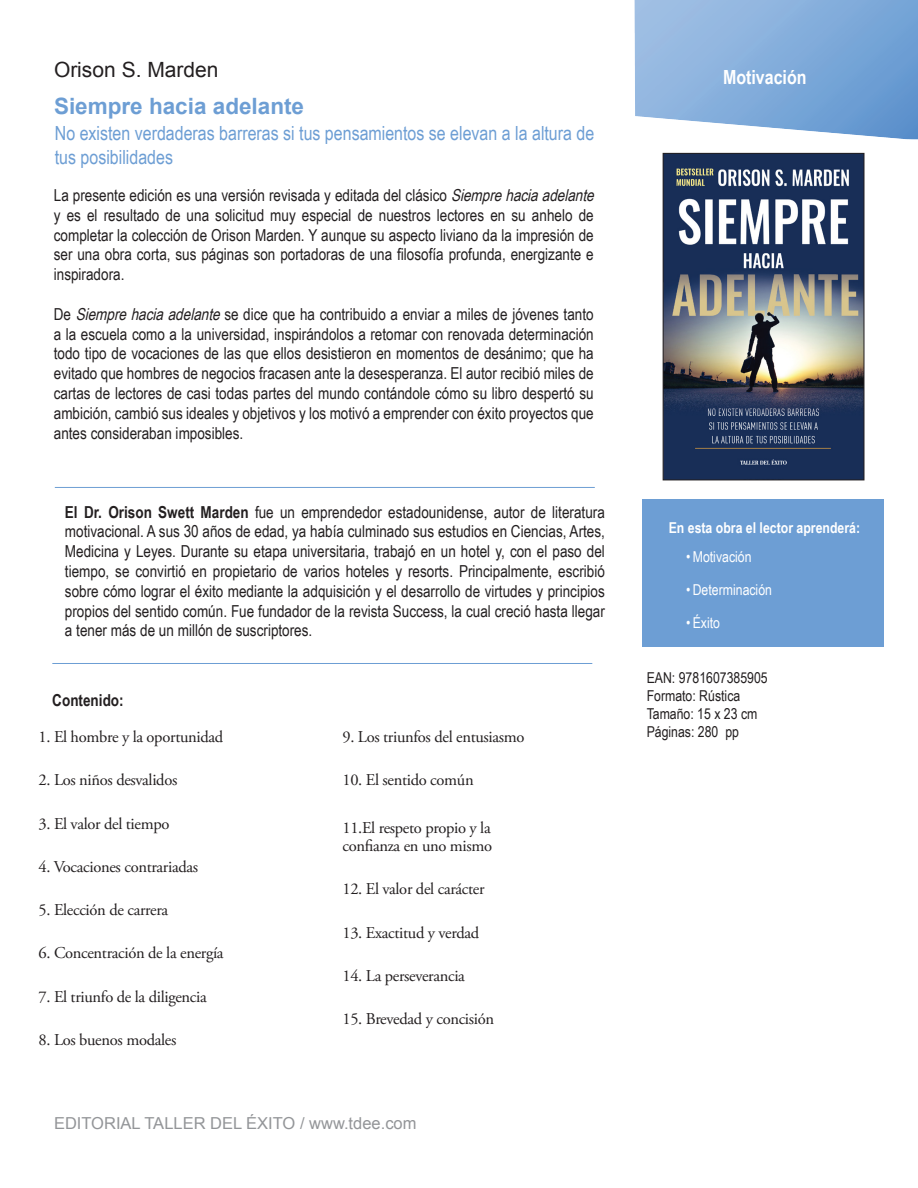
<style>
.page{position:relative;width:918px;height:1188px;background:#fff}
.page>*{position:absolute;margin:0;border:0;box-sizing:border-box;transform-origin:0 0}
.t1{font:700 22.5px "Arial";color:#6d9ed4}
.t2{font:21px "Arial";color:#231f20}
.t3{font:19.5px/23.4px "Arial Narrow";color:#6d9ed4}
.t4{font:700 19.5px "Arial Narrow";color:#fff}
.t5{font:16.5px/19.8px "Arial Narrow";color:#231f20;text-align:justify}
.TOC_PROLOGO{font:16.5px/18px "Adobe Garamond Pro";letter-spacing:-.02em;color:#231f20}
.t6{font:16.5px "Arial";color:#939598}
.t7{font:700 16.5px "Arial Narrow";color:#231f20}
.t8{font:15px/18px "Arial Narrow";color:#231f20}
.t9{font:15px "Arial Narrow";color:#fff}
.t10{font:700 15px "Arial Narrow";color:#fff}
.s1{font-style:italic}
.s2{font-weight:700}
</style>
<div class="page">
<img style="left:634px;top:0;width:284px;height:139px">
<img style="left:665px;top:155px;width:197px;height:323px">
<div style="left:663px;top:153px;width:201px;height:327px;border:1px solid #231f20"></div>
<hr style="left:55px;top:487px;width:540px;height:1px;background:#6d9ed4">
<hr style="left:52px;top:663px;width:540px;height:1px;background:#6d9ed4">
<div style="left:642px;top:500px;width:241px;height:147px;background:#6d9ed4"></div>
<p class="t2" style="left:54px;top:56px;width:166px">Orison S. Marden</p>
<p class="t1" style="left:54px;top:91px;width:252px">Siempre hacia adelante</p>
<p class="t3" style="left:55px;top:121px;width:541px">No existen verdaderas barreras si tus pensamientos se elevan a la altura de tus posibilidades</p>
<p class="t5" style="left:54px;top:185px;width:546px;text-align:left">La presente edición es una versión revisada y editada del clásico <span class="s1">Siemprehaciaadelante </span>y es el resultado de una solicitud muy especial de nuestros lectores en su anhelo de completar la colección de Orison Marden. Y aunque su aspecto liviano da la impresión de ser una obra corta, sus páginas son portadoras de una filosofía profunda, energizante e inspiradora.</p>
<p class="t5" style="left:54px;top:303px;width:542px">De <span class="s1">Siemprehaciaadelante</span>se dice que ha contribuido a enviar a miles de jóvenes tanto a la escuela como a la universidad, inspirándolos a retomar con renovada determinación todo tipo de vocaciones de las que ellos desistieron en momentos de desánimo; que ha evitado que hombres de negocios fracasen ante la desesperanza. El autor recibió miles de cartas de lectores de casi todas partes del mundo contándole cómo su libro despertó su ambición, cambió sus ideales y objetivos y los motivó a emprender con éxito proyectos que antes consideraban imposibles.</p>
<p class="t5" style="left:65px;top:501px;width:542px"><span class="s2">El Dr. Orison Swett Marden</span> fue un emprendedor estadounidense, autor de literatura motivacional. A sus 30 años de edad, ya había culminado sus estudios en Ciencias, Artes, Medicina y Leyes. Durante su etapa universitaria, trabajó en un hotel y, con el paso del tiempo, se convirtió en propietario de varios hoteles y resorts. Principalmente, escribió sobre cómo lograr el éxito mediante la adquisición y el desarrollo de virtudes y principios propios del sentido común. Fue fundador de la revista Success, la cual creció hasta llegar a tener más de un millón de suscriptores.</p>
<p class="t7" style="left:52px;top:690px;width:73px">Contenido:</p>
<p class="TOC_PROLOGO" style="left:38px;top:728px;width:186px">1. El hombre y la oportunidad</p>
<p class="TOC_PROLOGO" style="left:38px;top:772px;width:140px">2. Los niños desvalidos</p>
<p class="TOC_PROLOGO" style="left:38px;top:815px;width:132px">3. El valor del tiempo</p>
<p class="TOC_PROLOGO" style="left:38px;top:858px;width:161px">4. Vocaciones contrariadas</p>
<p class="TOC_PROLOGO" style="left:38px;top:901px;width:131px">5. Elección de carrera</p>
<p class="TOC_PROLOGO" style="left:38px;top:945px;width:187px">6. Concentración de la energía</p>
<p class="TOC_PROLOGO" style="left:38px;top:988px;width:170px">7. El triunfo de la diligencia</p>
<p class="TOC_PROLOGO" style="left:38px;top:1031px;width:139px">8. Los buenos modales</p>
<p class="TOC_PROLOGO" style="left:342px;top:728px;width:184px">9. Los triunfos del entusiasmo</p>
<p class="TOC_PROLOGO" style="left:342px;top:772px;width:133px">10. El sentido común</p>
<p class="TOC_PROLOGO" style="left:342px;top:819px;width:151px">11.El respeto propio y la confianza en uno mismo</p>
<p class="TOC_PROLOGO" style="left:342px;top:881px;width:144px">12. El valor del carácter</p>
<p class="TOC_PROLOGO" style="left:342px;top:924px;width:138px">13. Exactitud y verdad</p>
<p class="TOC_PROLOGO" style="left:342px;top:967px;width:124px">14. La perseverancia</p>
<p class="TOC_PROLOGO" style="left:342px;top:1010px;width:153px">15. Brevedad y concisión</p>
<p class="t6" style="left:54px;top:1113px;width:364px">EDITORIAL TALLER DEL ÉXITO / www.tdee.com</p>
<p class="t4" style="left:723px;top:66px;width:85px">Motivación</p>
<p class="t10" style="left:669px;top:519px;width:193px">En esta obra el lector aprenderá:</p>
<p class="t9" style="left:686px;top:546px;width:67px">• Motivación</p>
<p class="t9" style="left:686px;top:579px;width:88px">• Determinación</p>
<p class="t9" style="left:686px;top:612px;width:36px">• Éxito</p>
<p class="t8" style="left:647px;top:668px;width:123px">EAN: 9781607385905<br>Formato: Rústica<br>Tamaño: 15 x 23 cm<br>Páginas: 280 pp</p>
</div>
